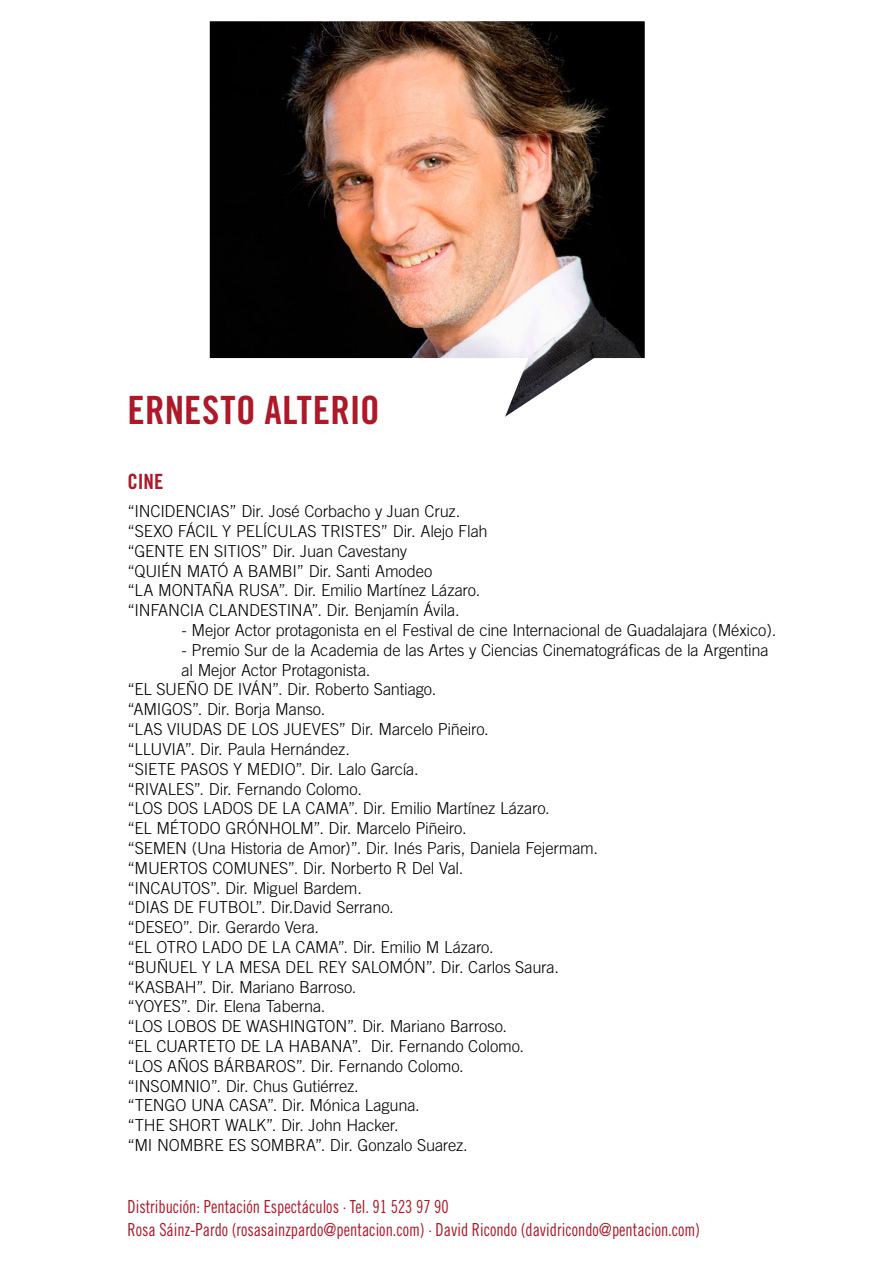
<style>
.page{position:relative;width:893px;height:1263px;background:#fff}
.page>*{position:absolute;margin:0;border:0;box-sizing:border-box;transform-origin:0 0}
.t1{font:39px "Trade Gothic Bold Cond Twenty";letter-spacing:.015em;color:#ad1929}
.t2{font:21px "Trade Gothic Bold Cond Twenty";color:#ad1929}
.t3{font:18px/22.5px "Trade Gothic Cond Eighteen";color:#ad1929;scale:.91 1}
.t4{font:300 16.5px/19.8px "Trade Gothic";letter-spacing:-.01em;color:#000}
</style>
<div class="page">
<img style="left:210px;top:21px;width:435px;height:396px">
<h1 class="t1" style="left:128px;top:386px;width:254px">ERNESTO ALTERIO</h1>
<p class="t2" style="left:128px;top:469px;width:19px">CINE</p>
<p class="t4" style="left:128px;top:501px;width:362px">“INCIDENCIAS” Dir. José Corbacho y Juan Cruz. “SEXO FÁCIL Y PELÍCULAS TRISTES” Dir. Alejo Flah “GENTE EN SITIOS” Dir. Juan Cavestany<br>“QUIÉN MATÓ A BAMBI” Dir. Santi Amodeo<br>“LA MONTAÑA RUSA”. Dir. Emilio Martínez Lázaro. “INFANCIA CLANDESTINA”. Dir. Benjamín Ávila.</p>
<p class="t4" style="left:182px;top:620px;width:596px">- Mejor Actor protagonista en el Festival de cine Internacional de Guadalajara (México).</p>
<p class="t4" style="left:182px;top:640px;width:589px">- Premio Sur de la Academia de las Artes y Ciencias Cinematográficas de la Argentina</p>
<p class="t4" style="left:182px;top:660px;width:190px">al Mejor Actor Protagonista.</p>
<p class="t4" style="left:128px;top:679px;width:310px">“EL SUEÑO DE IVÁN”. Dir. Roberto Santiago.</p>
<p class="t4" style="left:128px;top:699px;width:199px">“AMIGOS”. Dir. Borja Manso.</p>
<p class="t4" style="left:128px;top:719px;width:363px">“LAS VIUDAS DE LOS JUEVES” Dir. Marcelo Piñeiro.</p>
<p class="t4" style="left:128px;top:739px;width:224px">“LLUVIA”. Dir. Paula Hernández.</p>
<p class="t4" style="left:128px;top:759px;width:293px">“SIETE PASOS Y MEDIO”. Dir. Lalo García.</p>
<p class="t4" style="left:128px;top:778px;width:236px">“RIVALES”. Dir. Fernando Colomo.</p>
<p class="t4" style="left:128px;top:798px;width:424px">“LOS DOS LADOS DE LA CAMA”. Dir. Emilio Martínez Lázaro.</p>
<p class="t4" style="left:128px;top:818px;width:341px">“EL MÉTODO GRÓNHOLM”. Dir. Marcelo Piñeiro.</p>
<p class="t4" style="left:128px;top:838px;width:472px">“SEMEN (Una Historia de Amor)”. Dir. Inés Paris, Daniela Fejermam.</p>
<p class="t4" style="left:128px;top:858px;width:337px">“MUERTOS COMUNES”. Dir. Norberto R Del Val.</p>
<p class="t4" style="left:128px;top:877px;width:236px">“INCAUTOS”. Dir. Miguel Bardem.</p>
<p class="t4" style="left:128px;top:897px;width:268px">“DIAS DE FUTBOL”. Dir.David Serrano.</p>
<p class="t4" style="left:128px;top:917px;width:193px">“DESEO”. Dir. Gerardo Vera.</p>
<p class="t4" style="left:128px;top:937px;width:368px">“EL OTRO LADO DE LA CAMA”. Dir. Emilio M Lázaro.</p>
<p class="t4" style="left:128px;top:957px;width:433px">“BUÑUEL Y LA MESA DEL REY SALOMÓN”. Dir. Carlos Saura.</p>
<p class="t4" style="left:128px;top:976px;width:230px">“KASBAH”. Dir. Mariano Barroso.</p>
<p class="t4" style="left:128px;top:996px;width:199px">“YOYES”. Dir. Elena Taberna.</p>
<p class="t4" style="left:128px;top:1016px;width:381px">“LOS LOBOS DE WASHINGTON”. Dir. Mariano Barroso.</p>
<p class="t4" style="left:128px;top:1036px;width:398px">“EL CUARTETO DE LA HABANA”. Dir. Fernando Colomo.</p>
<p class="t4" style="left:128px;top:1056px;width:338px">“LOS AÑOS BÁRBAROS”. Dir. Fernando Colomo.</p>
<p class="t4" style="left:128px;top:1075px;width:233px">“INSOMNIO”. Dir. Chus Gutiérrez.</p>
<p class="t4" style="left:128px;top:1095px;width:294px">“TENGO UNA CASA”. Dir. Mónica Laguna.</p>
<p class="t4" style="left:128px;top:1115px;width:273px">“THE SHORT WALK”. Dir. John Hacker.</p>
<p class="t4" style="left:128px;top:1135px;width:342px">“MI NOMBRE ES SOMBRA”. Dir. Gonzalo Suarez.</p>
<p class="t3" style="left:128px;top:1195px;width:631px">Distribución: Pentación Espectáculos · Tel. 91 523 97 90<br>Rosa Sáinz-Pardo (rosasainzpardo@pentacion.com) · David Ricondo (davidricondo@pentacion.com)</p>
</div>
